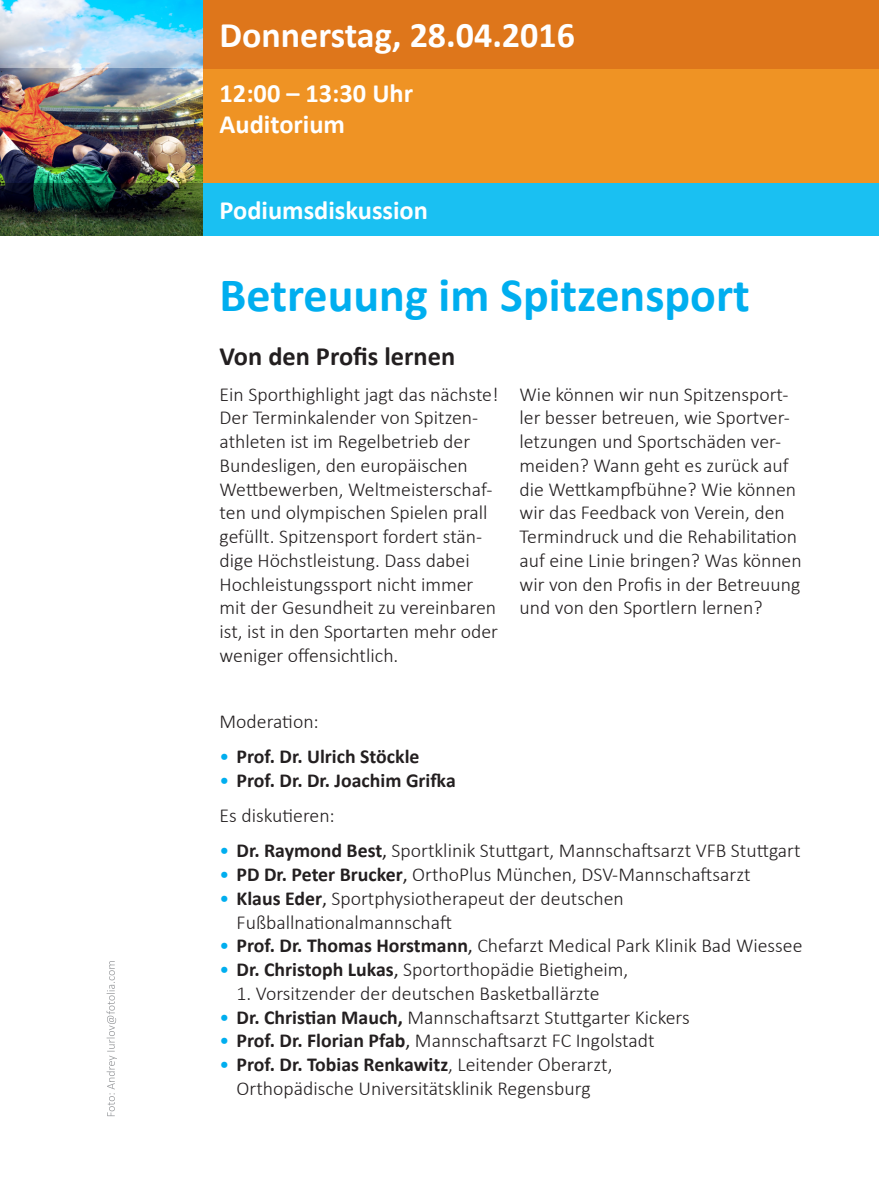
<style>
.page{position:relative;width:879px;height:1191px;background:#fff}
.page>*{position:absolute;margin:0;border:0;box-sizing:border-box;transform-origin:0 0}
.t1{font:700 48px "Calibri";color:#00aeef}
.t2{font:700 36px "Calibri";color:#fff}
.t3{font:700 26.4px/31.6px "Calibri";color:#fff}
.Head{font:700 26.4px "Calibri";color:#231f20}
.Text{font:300 19.8px/23.8px "Calibri";color:#231f20}
.Text-2{font:700 19.8px "Calibri";color:#231f20}
.s1{font-weight:400;color:#00aeef}
.s2{font-weight:700}
.s3{font-weight:400}
</style>
<div class="page">
<div style="left:203px;top:183px;width:676px;height:52px;background:#1ac0f2"></div>
<div style="left:176px;top:0;width:703px;height:183px;background:#ef9324"></div>
<div style="left:198px;top:0;width:681px;height:68px;background:#de761b"></div>
<img style="left:0;top:68px;width:203px;height:115px">
<svg style="left:0;top:0;width:203px;height:68px"></svg>
<svg style="left:0;top:183px;width:203px;height:52px"></svg>
<svg style="left:107px;top:961px;width:10px;height:155px"></svg>
<hr style="left:878px;top:0;width:1px;height:183px;background:#ef9324">
<p class="t2" style="left:220px;top:12px;width:357px">Donnerstag, 28.04.2016</p>
<p class="t3" style="left:220px;top:77px;width:195px">12:00 – 13:30 Uhr<br>Auditorium</p>
<p class="t3" style="left:220px;top:194px;width:210px">Podiumsdiskussion</p>
<p class="t1" style="left:220px;top:264px;width:532px">Betreuung im Spitzensport</p>
<p class="Head" style="left:220px;top:340px;width:237px">Von den Profis lernen</p>
<p class="Text" style="left:220px;top:382px;width:280px">Ein Sporthighlight jagt das nächste!<br>Der Terminkalender von Spitzen&shy;athleten ist im Regelbetrieb der Bundesligen, den europäischen Wettbewerben, Weltmeisterschaf&shy;ten und olympischen Spielen prall gefüllt. Spitzensport fordert stän&shy;dige Höchstleistung. Dass dabei Hochleistungssport nicht immer mit der Gesundheit zu vereinbaren ist, ist in den Sportarten mehr oder weniger offensichtlich.</p>
<p class="Text" style="left:519px;top:382px;width:284px">Wie können wir nun Spitzensport&shy;ler besser betreuen, wie Sportver&shy;letzungen und Sportschäden ver&shy;meiden? Wann geht es zurück auf die Wettkampfbühne? Wie können wir das Feedback von Verein, den Termindruck und die Rehabilitation auf eine Linie bringen? Was können wir von den Profis in der Betreuung und von den Sportlern lernen?</p>
<p class="Text" style="left:220px;top:709px;width:101px">Moderation:</p>
<p class="Text-2" style="left:220px;top:744px;width:201px"><span class="s1">•</span> Prof. Dr. Ulrich Stöckle</p>
<p class="Text-2" style="left:220px;top:768px;width:238px"><span class="s1">•</span> Prof. Dr. Dr. Joachim Grifka</p>
<p class="Text" style="left:220px;top:803px;width:117px">Es diskutieren:</p>
<p class="Text" style="left:220px;top:838px;width:582px"><span class="s1">•</span> <span class="s2">Dr. Raymond Best</span><span class="s3">,</span> Sportklinik Stuttgart, Mannschaftsarzt VFB Stuttgart</p>
<p class="Text" style="left:220px;top:862px;width:532px"><span class="s1">•</span> <span class="s2">PD Dr. Peter Brucker</span><span class="s3">,</span> OrthoPlus München, DSV-Mannschaftsarzt</p>
<p class="Text" style="left:237px;top:886px;width:389px;text-indent:-17px"><span class="s1">•</span> <span class="s2">Klaus Eder</span><span class="s3">,</span> Sportphysiotherapeut der deutschen<br>Fußballnationalmannschaft</p>
<p class="Text" style="left:220px;top:933px;width:584px"><span class="s1">•</span> <span class="s2">Prof. Dr. Thomas Horstmann</span><span class="s3">,</span> Chefarzt Medical Park Klinik Bad Wiessee</p>
<p class="Text" style="left:220px;top:957px;width:410px"><span class="s1">•</span> <span class="s2">Dr. Christoph Lukas</span><span class="s3">,</span> Sportorthopädie Bietigheim,</p>
<p class="Text" style="left:237px;top:981px;width:365px">1. Vorsitzender der deutschen Basketballärzte</p>
<p class="Text" style="left:220px;top:1005px;width:471px"><span class="s1">•</span> <span class="s2">Dr. Christian Mauch,</span> Mannschaftsarzt Stuttgarter Kickers</p>
<p class="Text" style="left:220px;top:1028px;width:436px"><span class="s1">•</span> <span class="s2">Prof. Dr. Florian Pfab</span><span class="s3">,</span> Mannschaftsarzt FC Ingolstadt</p>
<p class="Text" style="left:220px;top:1052px;width:394px;text-align:center"><span class="s1">•</span> <span class="s2">Prof. Dr. Tobias Renkawitz</span>, Leitender Oberarzt,<br>Orthopädische Universitätsklinik Regensburg</p>
</div>
